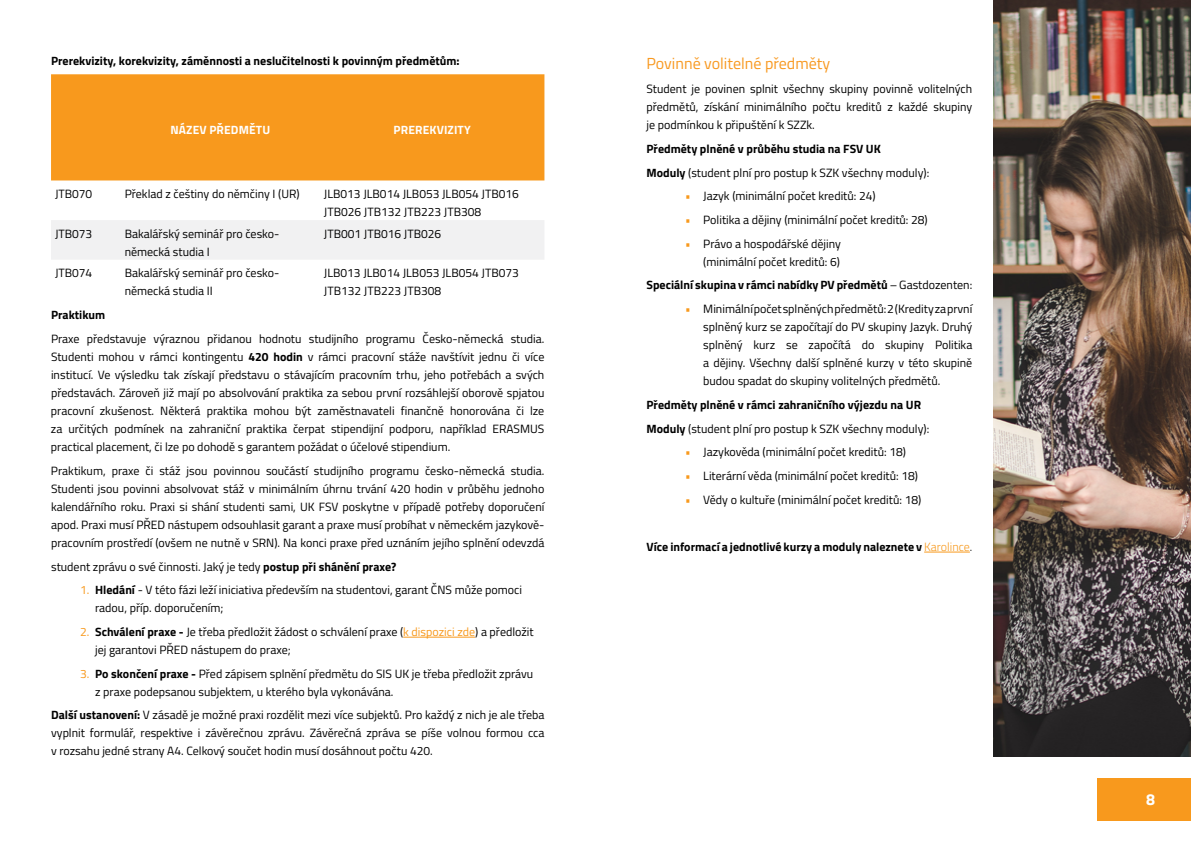
<style>
.page{position:relative;width:1191px;height:842px;background:#fff}
.page>*{position:absolute;margin:0;border:0;box-sizing:border-box;transform-origin:0 0}
.t1{font:16px "Titillium Web";color:#f89921}
.t2{font:700 16px "Titillium Web";color:#fff}
.t3{font:12px/18px "Titillium Web";color:#000}
.t4{font:700 12px/23.7px "Titillium Web";color:#000}
.t5{font:700 12px "Titillium Web";letter-spacing:.01em;color:#fff}
.s1{font-weight:700}
.s2{color:#f8991d}
.s3{font-weight:400}
.s4{font-weight:300;color:#f8991d}
.s5{font-weight:300}
</style>
<div class="page">
<div style="left:1097px;top:778px;width:94px;height:43px;background:#f8991d"></div>
<hr style="left:924px;top:552px;width:46px;height:1px;background:#f8991d">
<hr style="left:403px;top:637px;width:72px;height:1px;background:#f8991d">
<div style="left:51px;top:74px;width:493px;height:106px;background:#f8991d"></div>
<div style="left:51px;top:220px;width:493px;height:39px;background:#f1f1f2"></div>
<img style="left:993px;top:0;width:198px;height:757px">
<p class="t4" style="left:51px;top:48px;width:410px">Prerekvizity, korekvizity, záměnnosti a neslučitelnosti k povinným předmětům:</p>
<p class="t5" style="left:170px;top:121px;width:101px">NÁZEV PŘEDMĚTU</p>
<p class="t5" style="left:393px;top:121px;width:79px">PREREKVIZITY</p>
<p class="t3" style="left:55px;top:184px;width:39px">JTB070</p>
<p class="t3" style="left:125px;top:184px;width:176px">Překlad z češtiny do němčiny I (UR)</p>
<p class="t3" style="left:324px;top:184px;width:196px">JLB013 JLB014 JLB053 JLB054 JTB016<br>JTB026 JTB132 JTB223 JTB308</p>
<p class="t3" style="left:55px;top:224px;width:39px">JTB073</p>
<p class="t3" style="left:125px;top:224px;width:156px">Bakalářský seminář pro česko&shy;německá studia I</p>
<p class="t3" style="left:324px;top:224px;width:119px">JTB001 JTB016 JTB026</p>
<p class="t3" style="left:55px;top:263px;width:39px">JTB074</p>
<p class="t3" style="left:125px;top:263px;width:156px">Bakalářský seminář pro česko&shy;německá studia II</p>
<p class="t3" style="left:324px;top:263px;width:196px">JLB013 JLB014 JLB053 JLB054 JTB073<br>JTB132 JTB223 JTB308</p>
<p class="t4" style="left:51px;top:303px;width:56px">Praktikum</p>
<p class="t3" style="left:51px;top:329px;width:495px;text-align:justify">Praxe představuje výraznou přidanou hodnotu studijního programu Česko-německá studia.<br>Studenti mohou v rámci kontingentu <span class="s1">420 hodin</span> v rámci pracovní stáže navštívit jednu či více institucí. Ve výsledku tak získají představu o stávajícím pracovním trhu, jeho potřebách a svých představách. Zároveň již mají po absolvování praktika za sebou první rozsáhlejší oborově spjatou pracovní zkušenost. Některá praktika mohou být zaměstnavateli finančně honorována či lze za určitých podmínek na zahraniční praktika čerpat stipendijní podporu, například ERASMUS practical placement, či lze po dohodě s garantem požádat o účelové stipendium.</p>
<p class="t3" style="left:51px;top:461px;width:495px;text-align:justify">Praktikum, praxe či stáž jsou povinnou součástí studijního programu česko-německá studia.<br>Studenti jsou povinni absolvovat stáž v minimálním úhrnu trvání 420 hodin v průběhu jednoho kalendářního roku. Praxi si shání studenti sami, UK FSV poskytne v případě potřeby doporučení apod. Praxi musí PŘED nástupem odsouhlasit garant a praxe musí probíhat v německém jazykově&shy;pracovním prostředí (ovšem ne nutně v SRN). Na konci praxe před uznáním jejího splnění odevzdá</p>
<p class="t3" style="left:51px;top:557px;width:347px">student zprávu o své činnosti. Jaký je tedy <span class="s1">postup při shánění praxe?</span></p>
<p class="t3" style="left:95px;top:580px;width:428px;text-indent:-15px"><span class="s2">1.</span> <span class="s1">Hledání</span> - V této fázi leží iniciativa především na studentovi, garant ČNS může pomoci radou, příp. doporučením;</p>
<p class="t3" style="left:95px;top:622px;width:440px;text-indent:-15px"><span class="s2">2.</span> <span class="s1">Schválení praxe -</span> Je třeba předložit žádost o schválení praxe (<span class="s2">k dispozici zde</span>) a předložit jej garantovi PŘED nástupem do praxe;</p>
<p class="t3" style="left:95px;top:664px;width:440px;text-indent:-15px"><span class="s2">3.</span> <span class="s1">Po skončení praxe -</span> Před zápisem splnění předmětu do SIS UK je třeba předložit zprávu z praxe podepsanou subjektem, u kterého byla vykonávána.</p>
<p class="t3" style="left:51px;top:705px;width:495px;text-align:justify"><span class="s1">Další ustanovení:</span> V zásadě je možné praxi rozdělit mezi více subjektů. Pro každý z nich je ale třeba vyplnit formulář, respektive i závěrečnou zprávu. Závěrečná zpráva se píše volnou formou cca v rozsahu jedné strany A4. Celkový součet hodin musí dosáhnout počtu 420.</p>
<h1 class="t1" style="left:646px;top:52px;width:185px">Povinně volitelné předměty</h1>
<p class="t3" style="left:646px;top:79px;width:327px;text-align:justify">Student je povinen splnit všechny skupiny povinně volitelných předmětů, získání minimálního počtu kreditů z každé skupiny je podmínkou k připuštění k SZZk.</p>
<p class="t4" style="left:646px;top:136px;width:284px">Předměty plněné v průběhu studia na FSV UK<br>Moduly <span class="s3">(student plní pro postup k SZK všechny moduly):</span></p>
<p class="t3" style="left:685px;top:186px;width:192px"><span class="s2">•</span> Jazyk (minimální počet kreditů: 24)</p>
<p class="t3" style="left:685px;top:210px;width:244px"><span class="s2">•</span> Politika a dějiny (minimální počet kreditů: 28)</p>
<p class="t3" style="left:685px;top:234px;width:157px;text-align:right"><span class="s2">•</span> Právo a hospodářské dějiny (minimální počet kreditů: 6)</p>
<p class="t4" style="left:646px;top:272px;width:327px">Speciální skupina v rámci nabídky PV předmětů <span class="s3">– Gastdozenten:</span></p>
<p class="t3" style="left:703px;top:299px;width:271px;text-align:justify;text-indent:-18px"><span class="s2">•</span> Minimálnípočetsplněnýchpředmětů:2(Kredityza první splněný kurz se započítají do PV skupiny Jazyk. Druhý splněný kurz se započítá do skupiny Politika a dějiny. Všechny další splněné kurzy v této skupině budou spadat do skupiny volitelných předmětů.</p>
<p class="t4" style="left:646px;top:392px;width:284px">Předměty plněné v rámci zahraničního výjezdu na UR<br>Moduly <span class="s3">(student plní pro postup k SZK všechny moduly):</span></p>
<p class="t3" style="left:685px;top:442px;width:222px"><span class="s2">•</span> Jazykověda (minimální počet kreditů: 18)</p>
<p class="t3" style="left:685px;top:466px;width:234px"><span class="s2">•</span> Literární věda (minimální počet kreditů: 18)</p>
<p class="t3" style="left:685px;top:490px;width:237px"><span class="s2">•</span> Vědy o kultuře (minimální počet kreditů: 18)</p>
<p class="t4" style="left:646px;top:534px;width:327px">Více informací a jednotlivé kurzy a moduly naleznete v <span class="s4">Karolince</span><span class="s5">.</span></p>
<h1 class="t2" style="left:1146px;top:787px;width:10px">8</h1>
</div>
